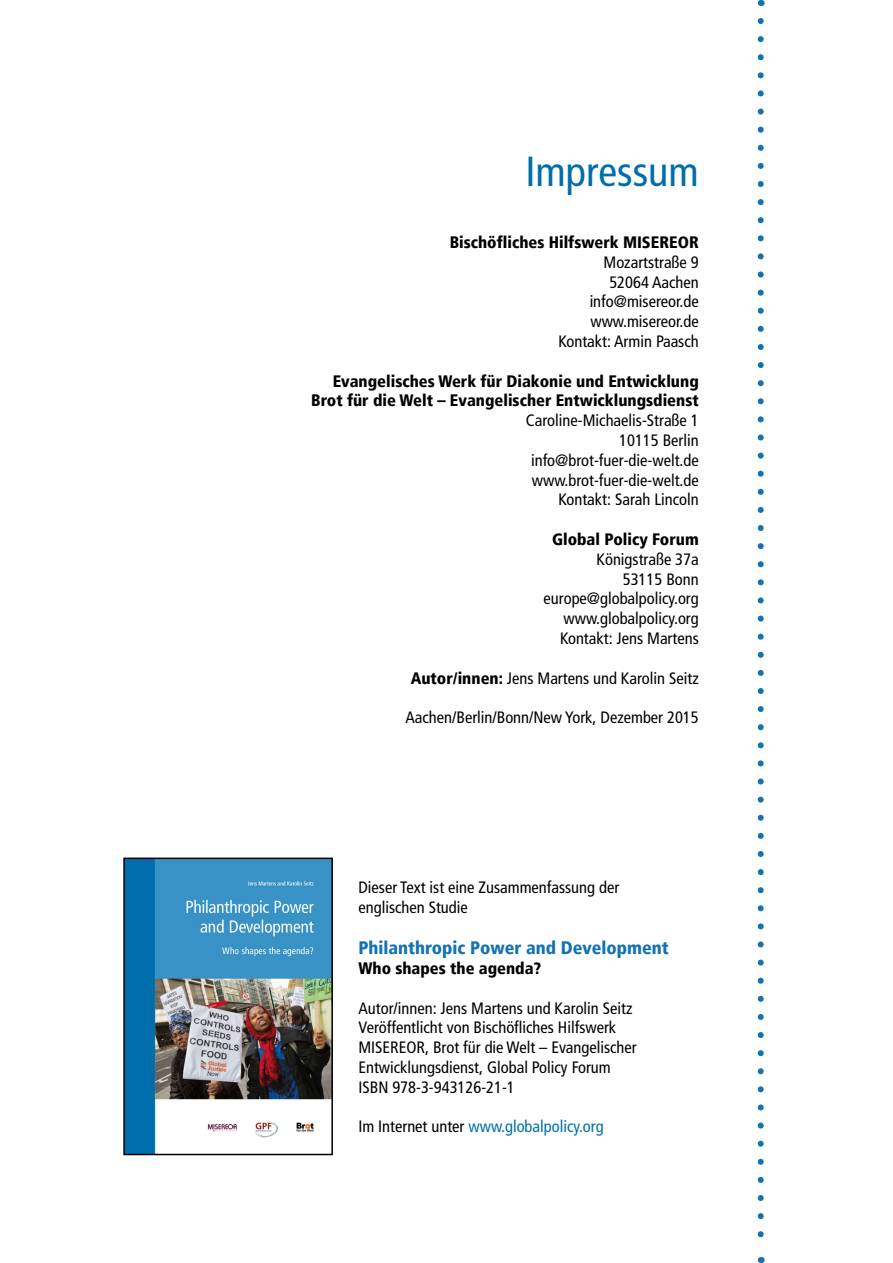
<style>
.page{position:relative;width:893px;height:1263px;background:#fff}
.page>*{position:absolute;margin:0;border:0;box-sizing:border-box;transform-origin:0 0}
.Überschrift_1_ohne_E{font:condensed 42px "Frutiger LT";color:#006eab}
.t1{font:900 condensed 18px "Frutiger LT";color:#1272b2}
.t2{font:condensed 16.5px/19.8px "Frutiger LT";color:#000}
.t3{font:900 condensed 16.5px "Frutiger LT";color:#000}
.t4{font:condensed 16.5px "Frutiger LT";color:#006eab}
.s1{font-weight:900}
.s2{color:#000}
</style>
<div class="page">
<svg style="left:758px;top:3px;width:6px;height:1257px"></svg>
<svg style="left:758px;top:21px;width:6px;height:1230px"></svg>
<img style="left:126px;top:860px;width:204px;height:292px">
<div style="left:123px;top:857px;width:210px;height:298px;border:2px solid #000"></div>
<p class="Überschrift_1_ohne_E" style="left:525px;top:147px;width:175px">Impressum</p>
<p class="t3" style="left:450px;top:232px;width:251px">Bischöfliches Hilfswerk MISEREOR</p>
<p class="t2" style="left:603px;top:252px;width:97px">Mozartstraße 9</p>
<p class="t2" style="left:609px;top:272px;width:91px">52064 Aachen</p>
<p class="t2" style="left:590px;top:292px;width:111px">info@misereor.de</p>
<p class="t2" style="left:590px;top:312px;width:110px">www.misereor.de</p>
<p class="t2" style="left:559px;top:331px;width:142px">Kontakt: Armin Paasch</p>
<p class="t3" style="left:333px;top:371px;width:368px">Evangelisches Werk für Diakonie und Entwicklung</p>
<p class="t3" style="left:311px;top:391px;width:389px">Brot für die Welt – Evangelischer Entwicklungsdienst</p>
<p class="t2" style="left:526px;top:411px;width:174px">Caroline-Michaelis-Straße 1</p>
<p class="t2" style="left:619px;top:430px;width:81px">10115 Berlin</p>
<p class="t2" style="left:531px;top:450px;width:169px">info@brot-fuer-die-welt.de</p>
<p class="t2" style="left:532px;top:470px;width:169px">www.brot-fuer-die-welt.de</p>
<p class="t2" style="left:559px;top:490px;width:142px">Kontakt: Sarah Lincoln</p>
<p class="t3" style="left:552px;top:529px;width:148px">Global Policy Forum</p>
<p class="t2" style="left:596px;top:549px;width:104px">Königstraße 37a</p>
<p class="t2" style="left:623px;top:569px;width:77px">53115 Bonn</p>
<p class="t2" style="left:544px;top:589px;width:157px">europe@globalpolicy.org</p>
<p class="t2" style="left:563px;top:609px;width:137px">www.globalpolicy.org</p>
<p class="t2" style="left:560px;top:628px;width:140px">Kontakt: Jens Martens</p>
<p class="t2" style="left:411px;top:668px;width:290px"><span class="s1">Autor/innen:</span> Jens Martens und Karolin Seitz</p>
<p class="t2" style="left:405px;top:708px;width:295px">Aachen/Berlin/Bonn/New York, Dezember 2015</p>
<p class="t2" style="left:358px;top:877px;width:262px">Dieser Text ist eine Zusammenfassung der englischen Studie</p>
<p class="t1" style="left:358px;top:937px;width:312px">Philanthropic Power and Development</p>
<p class="t3" style="left:358px;top:958px;width:184px">Who shapes the agenda?</p>
<p class="t2" style="left:358px;top:998px;width:276px">Autor/innen: Jens Martens und Karolin Seitz</p>
<p class="t2" style="left:358px;top:1018px;width:280px">Veröffentlicht von Bischöfliches Hilfswerk<br>MISEREOR, Brot für die Welt – Evangelischer<br>Entwicklungsdienst, Global Policy Forum</p>
<p class="t2" style="left:358px;top:1077px;width:158px">ISBN 978-3-943126-21-1</p>
<p class="t4" style="left:358px;top:1117px;width:247px"><span class="s2">Im Internet unter</span> www.globalpolicy.org</p>
</div>
